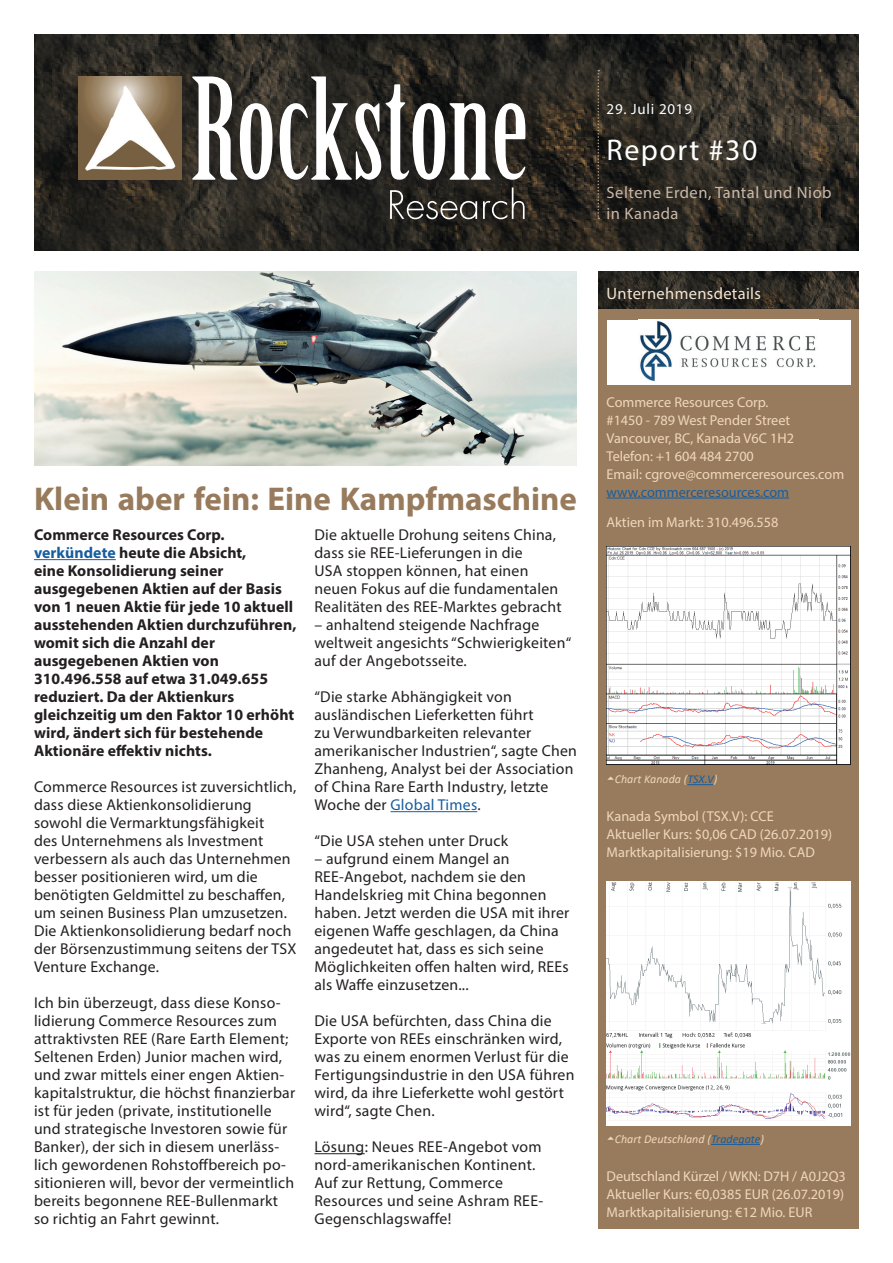
<style>
.page{position:relative;width:893px;height:1263px;background:#fff}
.page>*{position:absolute;margin:0;border:0;box-sizing:border-box;transform-origin:0 0}
.t1{font:700 33px "Myriad Pro";color:#987b5c}
.t2{font:30px "Myriad Pro";letter-spacing:.05em;color:#fff}
.t3{font:16.5px/21px "Myriad Pro";letter-spacing:.03em;color:#cab8a7}
.t4{font:16.5px "Myriad Pro";letter-spacing:.02em;color:#f5e4d1}
.t5{font:15.75px/18px "Myriad Pro";letter-spacing:.015em;color:#231f20}
.t6{font:700 15.75px/18px "Myriad Pro";letter-spacing:.005em;color:#231f20}
.t7{font:15px "Myriad Pro";letter-spacing:.05em;color:#fff}
.t8{font:14.25px/18px "Myriad Pro";color:#f0d7bc}
.t9{font:14.25px "Myriad Pro";color:#175d9e}
.t10{font:italic 12px "Calibri";color:#f0d7bc}
.s1{color:#175d9e}
</style>
<div class="page">
<img style="left:34px;top:34px;width:825px;height:216px">
<div style="left:186px;top:71px;width:351px;height:160px;background:#231f20;opacity:.65"></div>
<svg style="left:193px;top:76px;width:79px;height:104px"></svg>
<svg style="left:280px;top:76px;width:245px;height:104px"></svg>
<svg style="left:390px;top:190px;width:87px;height:29px;background:#4d4b48"></svg>
<svg style="left:483px;top:187px;width:42px;height:32px"></svg>
<svg style="left:597px;top:70px;width:2px;height:149px"></svg>
<div style="left:72px;top:71px;width:121px;height:121px;background:#231f20;opacity:.65"></div>
<img style="left:78px;top:76px;width:103px;height:104px">
<div style="left:598px;top:271px;width:261px;height:958px;background:#987b5c"></div>
<hr style="left:34px;top:559px;width:82px;height:1px;background:#175d9e">
<hr style="left:391px;top:811px;width:86px;height:1px;background:#175d9e">
<hr style="left:314px;top:1153px;width:51px;height:1px;background:#231f20">
<img style="left:598px;top:271px;width:261px;height:37px">
<hr style="left:607px;top:498px;width:182px;height:1px;background:#175d9e">
<img style="left:607px;top:547px;width:243px;height:218px">
<img style="left:607px;top:881px;width:243px;height:244px">
<svg style="left:687px;top:784px;width:27px;height:1px"></svg>
<hr style="left:711px;top:1144px;width:49px;height:1px;background:#175d9e">
<div style="left:607px;top:320px;width:243px;height:64px;background:#fff"></div>
<img style="left:640px;top:321px;width:176px;height:61px">
<img style="left:34px;top:271px;width:543px;height:195px">
<p class="t7" style="left:607px;top:100px;width:87px">29. Juli 2019</p>
<h2 class="t2" style="left:607px;top:132px;width:152px">Report #30</h2>
<p class="t3" style="left:607px;top:182px;width:226px">Seltene Erden, Tantal und Niob in Kanada</p>
<p class="t4" style="left:607px;top:283px;width:156px">Unternehmensdetails</p>
<h1 class="t1" style="left:34px;top:477px;width:544px">Klein aber fein: Eine Kampfmaschine</h1>
<p class="t6" style="left:34px;top:525px;width:264px">Commerce Resources Corp. <span class="s1">verkündete</span> heute die Absicht,<br>eine Konsolidierung seiner ausgegebenen Aktien auf der Basis von 1 neuen Aktie für jede 10 aktuell ausstehenden Aktien durchzuführen, womit sich die Anzahl der ausgegebenen Aktien von<br>310.496.558 auf etwa 31.049.655 reduziert. Da der Aktienkurs gleichzeitig um den Faktor 10 erhöht wird, ändert sich für bestehende<br>Aktionäre effektiv nichts.</p>
<p class="t5" style="left:34px;top:778px;width:264px">Commerce Resources ist zuversichtlich, dass diese Aktienkonsolidierung sowohl die Vermarktungsfähigkeit<br>des Unternehmens als Investment verbessern als auch das Unternehmen besser positionieren wird, um die benötigten Geldmittel zu beschaffen, um seinen Business Plan umzusetzen.<br>Die Aktienkonsolidierung bedarf noch der Börsenzustimmung seitens der TSX Venture Exchange.</p>
<p class="t5" style="left:34px;top:994px;width:263px">Ich bin überzeugt, dass diese Konso&shy;lidierung Commerce Resources zum attraktivsten REE (Rare Earth Element; Seltenen Erden) Junior machen wird, und zwar mittels einer engen Aktien&shy;kapitalstruktur, die höchst finanzierbar ist für jeden (private, institutionelle und strategische Investoren sowie für Banker), der sich in diesem unerläss&shy;lich gewordenen Rohstoffbereich po&shy;sitionieren will, bevor der vermeintlich bereits begonnene REE-Bullenmarkt so richtig an Fahrt gewinnt.</p>
<p class="t5" style="left:314px;top:525px;width:249px">Die aktuelle Drohung seitens China, dass sie REE-Lieferungen in die<br>USA stoppen können, hat einen neuen Fokus auf die fundamentalen Realitäten des REE-Marktes gebracht</p>
<p class="t5" style="left:314px;top:615px;width:258px">– anhaltend steigende Nachfrage weltweit angesichts “Schwierigkeiten“ auf der Angebotsseite.</p>
<p class="t5" style="left:314px;top:687px;width:264px">“Die starke Abhängigkeit von ausländischen Lieferketten führt<br>zu Verwundbarkeiten relevanter amerikanischer Industrien“, sagte Chen Zhanheng, Analyst bei der Association of China Rare Earth Industry, letzte Woche der <span class="s1">Global Times</span>.</p>
<p class="t5" style="left:314px;top:832px;width:195px">“Die USA stehen unter Druck</p>
<p class="t5" style="left:314px;top:850px;width:256px">– aufgrund einem Mangel an<br>REE-Angebot, nachdem sie den<br>Handelskrieg mit China begonnen haben. Jetzt werden die USA mit ihrer eigenen Waffe geschlagen, da China angedeutet hat, dass es sich seine<br>Möglichkeiten offen halten wird, REEs als Waffe einzusetzen...</p>
<p class="t5" style="left:314px;top:1012px;width:262px">Die USA befürchten, dass China die Exporte von REEs einschränken wird, was zu einem enormen Verlust für die Fertigungsindustrie in den USA führen wird, da ihre Lieferkette wohl gestört wird“, sagte Chen.</p>
<p class="t5" style="left:314px;top:1138px;width:230px">Lösung: Neues REE-Angebot vom nord-amerikanischen Kontinent.<br>Auf zur Rettung, Commerce<br>Resources und seine Ashram REE-<br>Gegenschlagswaffe!</p>
<p class="t8" style="left:607px;top:393px;width:239px">Commerce Resources Corp.<br>#1450 - 789 West Pender Street<br>Vancouver, BC, Kanada V6C 1H2<br>Telefon: +1 604 484 2700<br>Email: cgrove@commerceresources.com</p>
<p class="t9" style="left:607px;top:483px;width:184px">www.commerceresources.com</p>
<p class="t8" style="left:607px;top:513px;width:173px">Aktien im Markt: 310.496.558</p>
<p class="t10" style="left:615px;top:771px;width:104px">Chart Kanada (<span class="s1">TSX.V</span>)</p>
<p class="t8" style="left:607px;top:807px;width:227px">Kanada Symbol (TSX.V): CCE<br>Aktueller Kurs: $0,06 CAD (26.07.2019)<br>Marktkapitalisierung: $19 Mio. CAD</p>
<p class="t10" style="left:615px;top:1131px;width:151px">Chart Deutschland (<span class="s1">Tradegate</span>)</p>
<p class="t8" style="left:607px;top:1167px;width:241px;text-align:justify">Deutschland Kürzel / WKN: D7H / A0J2Q3<br>Aktueller Kurs: €0,0385 EUR (26.07.2019)<br>Marktkapitalisierung: €12 Mio. EUR</p>
</div>
